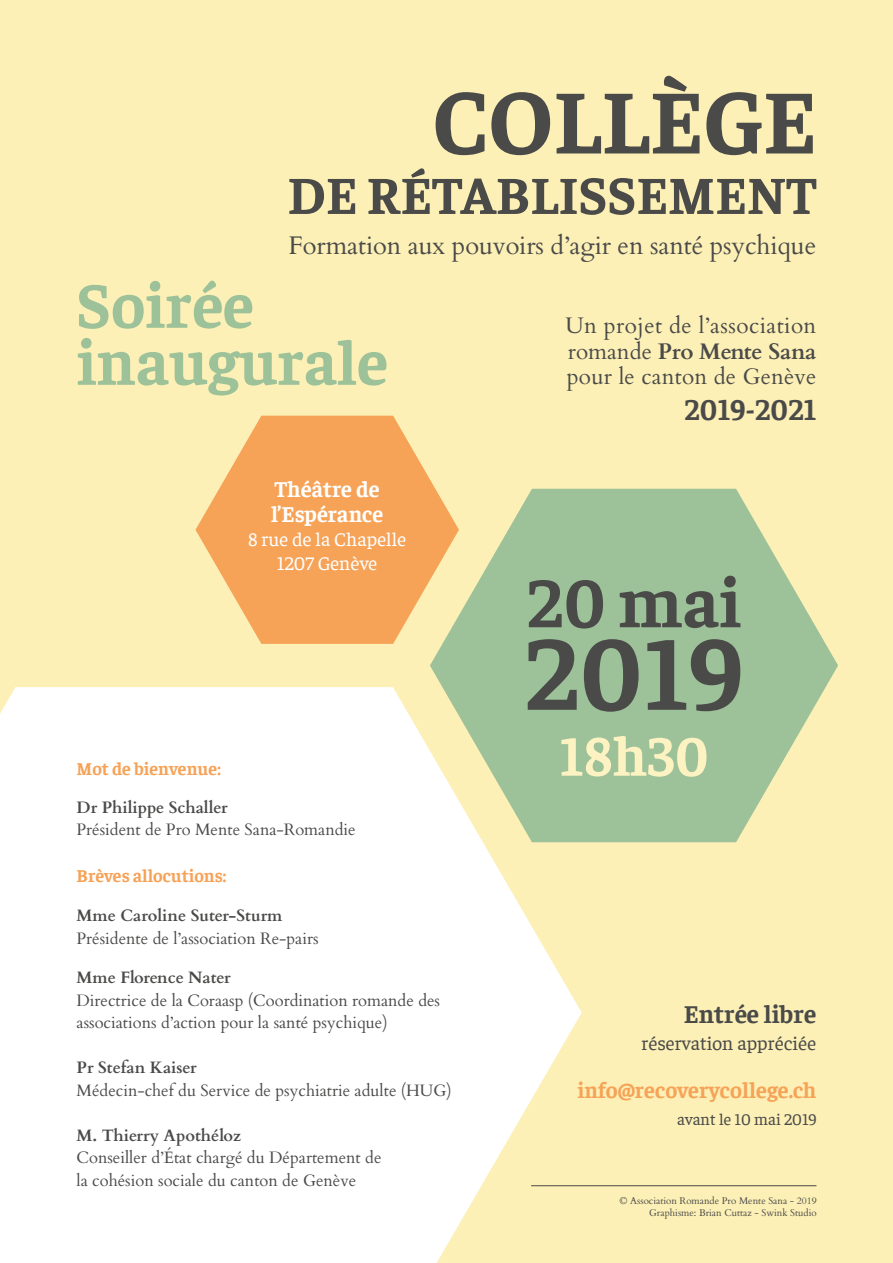
<style>
.page{position:relative;width:893px;height:1263px;background:#fcf0b6}
.page>*{position:absolute;margin:0;border:0;box-sizing:border-box;transform-origin:0 0}
.t1{font:700 106.05px "Faustina";color:#4a4a49}
.t2{font:700 92.1px "Faustina";color:#4a4a49}
.t3{font:700 70.95px "Faustina";color:#4a4a49}
.t4{font:700 64.5px/57px "Faustina";color:#9dc199}
.t5{font:700 57px "Faustina";color:#fdf2c2}
.t6{font:700 54px "Faustina";color:#4a4a49}
.t7{font:700 30px "Faustina";color:#4a4a49}
.t8{font:25.5px "Cardo";letter-spacing:-.005em;color:#4a4a49}
.t9{font:700 25.5px "Faustina";color:#4a4a49}
.t10{font:22.5px/25.5px "Cardo";letter-spacing:.02em;color:#4a4a49;text-align:justify}
.t11{font:700 22.5px "Faustina";color:#f6a257}
.t12{font:700 22.5px/25.5px "Faustina";color:#fff}
.t13{font:19.5px/24px "Faustina";color:#fff;text-align:center}
.t14{font:19.5px "Faustina";color:#4a4a49}
.t15{font:700 18px "Faustina";color:#f6a257}
.t16{font:16.5px/22.5px "Cardo";color:#4a4a49}
.t17{font:700 16.5px "Cardo";color:#4a4a49}
.t18{font:16.5px "Faustina";color:#4a4a49}
.t19{font:9.75px/12px "Cardo";color:#4a4a49;text-align:right}
.s1{font-weight:700}
</style>
<div class="page">
<svg style="left:0;top:687px;width:582px;height:576px;background:#fefdf8"></svg>
<hr style="left:531px;top:1185px;width:285px;height:1px;background:#4a4a49">
<svg style="left:195px;top:416px;width:241px;height:228px;fill:#f6a257"></svg>
<svg style="left:430px;top:489px;width:408px;height:353px;fill:#9dc199"></svg>
<h2 class="t2" style="left:432px;top:57px;width:386px">COLLÈGE</h2>
<h3 class="t6" style="left:287px;top:158px;width:530px">DE RÉTABLISSEMENT</h3>
<h3 class="t8" style="left:289px;top:225px;width:529px">Formation aux pouvoirs d’agir en santé psychique</h3>
<h3 class="t4" style="left:77px;top:273px;width:314px">Soirée inaugurale</h3>
<h3 class="t12" style="left:271px;top:474px;width:114px">Théâtre de l’Espérance</h3>
<p class="t13" style="left:248px;top:526px;width:160px">8 rue de la Chapelle<br>1207 Genève</p>
<p class="t15" style="left:77px;top:756px;width:146px">Mot de bienvenue:</p>
<p class="t17" style="left:77px;top:794px;width:153px">Dr Philippe Schaller</p>
<p class="t16" style="left:77px;top:817px;width:281px">Président de Pro Mente Sana-Romandie</p>
<p class="t15" style="left:77px;top:863px;width:151px">Brèves allocutions:</p>
<p class="t17" style="left:77px;top:902px;width:207px">Mme Caroline Suter-Sturm</p>
<p class="t16" style="left:77px;top:926px;width:244px">Présidente de l’association Re-pairs</p>
<p class="t17" style="left:77px;top:964px;width:156px">Mme Florence Nater</p>
<p class="t16" style="left:77px;top:988px;width:365px">Directrice de la Coraasp (Coordination romande des associations d’action pour la santé psychique)</p>
<p class="t17" style="left:77px;top:1054px;width:122px">Pr Stefan Kaiser</p>
<p class="t16" style="left:77px;top:1078px;width:377px">Médecin-chef du Service de psychiatrie adulte (HUG)</p>
<p class="t17" style="left:77px;top:1122px;width:166px">M. Thierry Apothéloz</p>
<p class="t16" style="left:77px;top:1145px;width:306px">Conseiller d’État chargé du Département de la cohésion sociale du canton de Genève</p>
<h3 class="t10" style="left:565px;top:312px;width:253px">Un projet de l’association romande <span class="s1">Pro Mente Sana </span>pour le canton de Genève</h3>
<h3 class="t7" style="left:684px;top:389px;width:134px">2019-2021</h3>
<h3 class="t3" style="left:527px;top:553px;width:216px">20 mai</h3>
<h1 class="t1" style="left:525px;top:599px;width:220px">2019</h1>
<h3 class="t5" style="left:559px;top:716px;width:152px">18h30</h3>
<h3 class="t9" style="left:684px;top:997px;width:134px">Entrée libre</h3>
<p class="t14" style="left:642px;top:1031px;width:176px">réservation appréciée</p>
<h3 class="t11" style="left:577px;top:1075px;width:241px">info@recoverycollege.ch</h3>
<p class="t18" style="left:677px;top:1108px;width:141px">avant le 10 mai 2019</p>
<p class="t19" style="left:619px;top:1194px;width:199px">© Association Romande Pro Mente Sana - 2019<br>Graphisme: Brian Cuttaz - Swink Studio</p>
</div>
